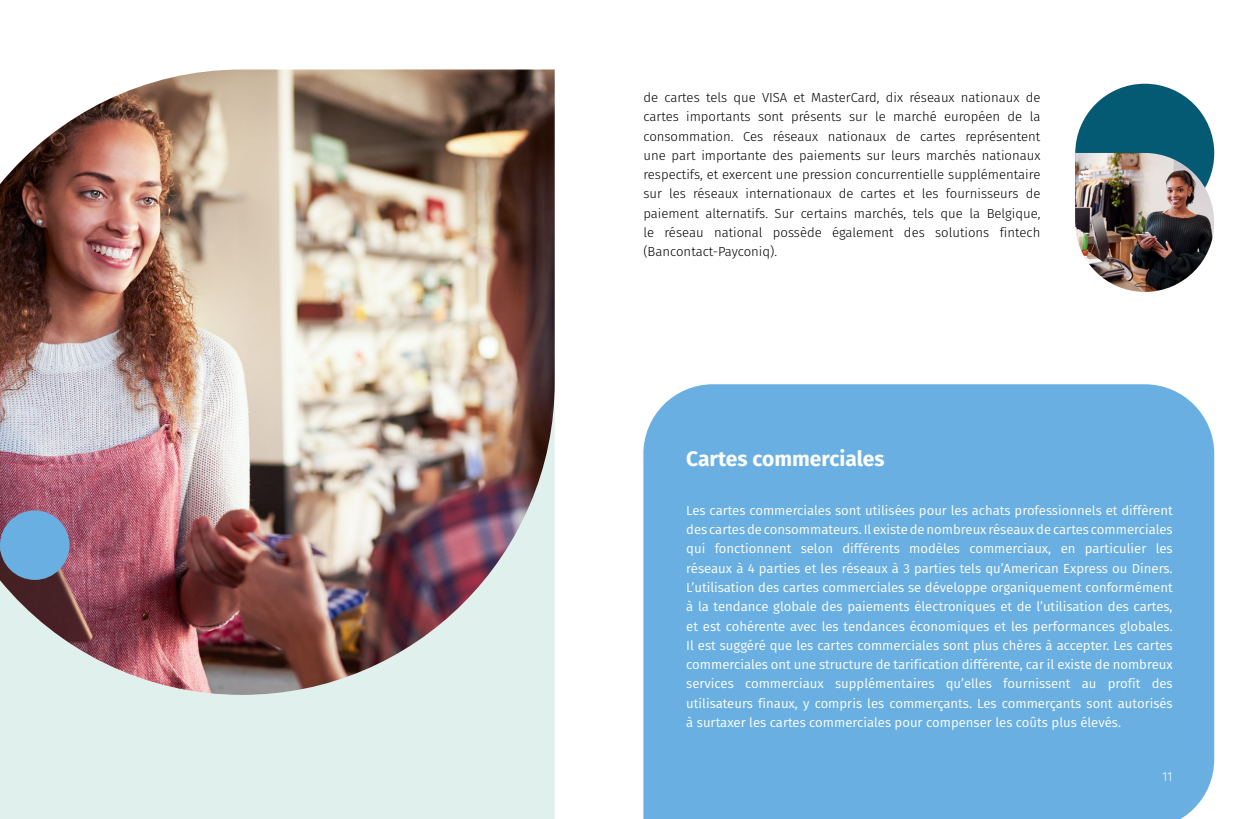
<style>
.page{position:relative;width:1241px;height:819px;background:#fff}
.page>*{position:absolute;margin:0;border:0;box-sizing:border-box;transform-origin:0 0}
.t1{font:700 21px "Fira Sans";color:#fff}
.t2{font:13.12px/19.2px "Fira Sans";color:#fff;text-align:justify}
.t3{font:300 13.12px/19.2px "Fira Sans";color:#000;text-align:justify}
.t4{font:300 13.12px "Fira Sans";color:#fff}
</style>
<div class="page">
<svg style="left:1075px;top:84px;width:138px;height:69px"></svg>
<div style="left:0;top:694px;width:554px;height:125px;background:#e0f1ed"></div>
<div style="left:643px;top:384px;width:570px;height:435px;background:#69afe1"></div>
<img style="left:1075px;top:153px;width:138px;height:139px">
<img style="left:0;top:69px;width:554px;height:625px">
<div style="left:0;top:510px;width:69px;height:70px;background:#69afe1;border-radius:50%"></div>
<p class="t3" style="left:643px;top:88px;width:398px">de cartes tels que VISA et MasterCard, dix réseaux nationaux de cartes importants sont présents sur le marché européen de la consommation. Ces réseaux nationaux de cartes représentent une part importante des paiements sur leurs marchés nationaux respectifs, et exercent une pression concurrentielle supplémentaire sur les réseaux internationaux de cartes et les fournisseurs de paiement alternatifs. Sur certains marchés, tels que la Belgique, le réseau national possède également des solutions fintech (Bancontact-Payconiq).</p>
<h1 class="t1" style="left:686px;top:441px;width:200px">Cartes commerciales</h1>
<p class="t2" style="left:686px;top:500px;width:488px">Les cartes commerciales sont utilisées pour les achats professionnels et diffèrent des cartes de consommateurs. Il existe de nombreux réseaux de cartes commerciales qui fonctionnent selon différents modèles commerciaux, en particulier les réseaux à 4 parties et les réseaux à 3 parties tels qu’American Express ou Diners.<br>L’utilisation des cartes commerciales se développe organiquement conformément à la tendance globale des paiements électroniques et de l’utilisation des cartes, et est cohérente avec les tendances économiques et les performances globales.<br>Il est suggéré que les cartes commerciales sont plus chères à accepter. Les cartes commerciales ont une structure de tarification différente, car il existe de nombreux services commerciaux supplémentaires qu’elles fournissent au profit des utilisateurs finaux, y compris les commerçants. Les commerçants sont autorisés à surtaxer les cartes commerciales pour compenser les coûts plus élevés.</p>
<p class="t4" style="left:1161px;top:766px;width:12px">11</p>
</div>
